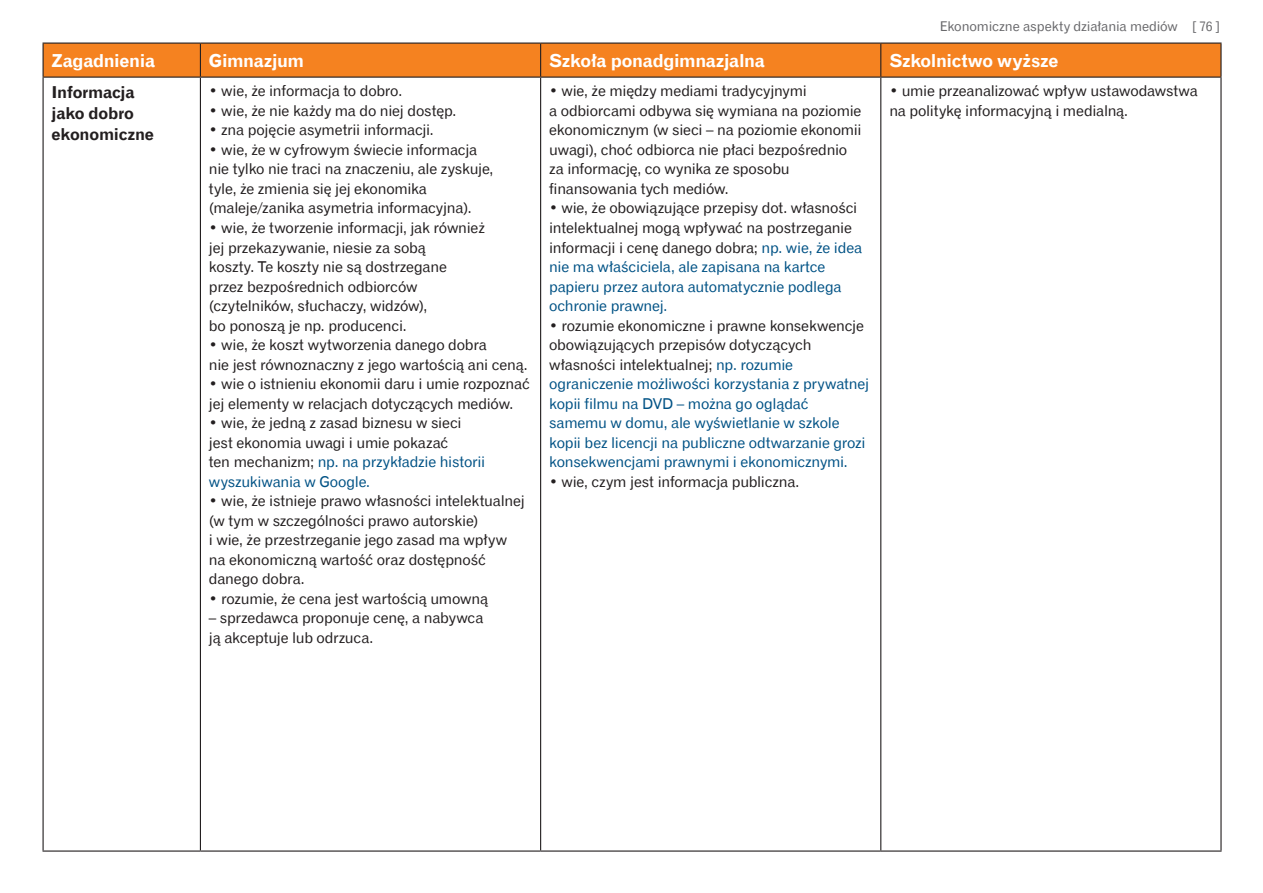
<style>
.page{position:relative;width:1263px;height:893px;background:#fff}
.page>*{position:absolute;margin:0;border:0;box-sizing:border-box;transform-origin:0 0}
._1_rzad{font:18px "Gothic 720 EU Bold";letter-spacing:-.02em;color:#fff}
._1_kolumna{font:16.5px/21px "Gothic 720 EU Bold";letter-spacing:-.015em;color:#231f20}
.txt1{font:15px/19.5px "Gothic 720 EU Normal";letter-spacing:-.015em;color:#231f20}
.txt1-2{font:15px/19.5px "Gothic 720 EU Normal";letter-spacing:-.015em;color:#005285}
.t1{font:13.5px "Gothic 720 EU Normal";letter-spacing:-.01em;color:#69696c}
.s1{color:#005285}
.s2{color:#231f20}
</style>
<div class="page">
<div style="left:44px;top:44px;width:1176px;height:33px;background:#f58220"></div>
<hr style="left:43px;top:77px;width:157px;height:1px;background:#231f20">
<hr style="left:43px;top:78px;width:1px;height:772px;background:#231f20">
<hr style="left:200px;top:77px;width:341px;height:1px;background:#231f20">
<hr style="left:200px;top:78px;width:1px;height:772px;background:#231f20">
<hr style="left:541px;top:77px;width:340px;height:1px;background:#231f20">
<hr style="left:540px;top:78px;width:1px;height:772px;background:#231f20">
<hr style="left:881px;top:77px;width:340px;height:1px;background:#231f20">
<hr style="left:880px;top:78px;width:1px;height:772px;background:#231f20">
<hr style="left:1220px;top:78px;width:1px;height:772px;background:#231f20">
<hr style="left:43px;top:850px;width:157px;height:2px;background:#231f20">
<hr style="left:200px;top:850px;width:341px;height:2px;background:#231f20">
<hr style="left:541px;top:850px;width:340px;height:2px;background:#231f20">
<hr style="left:881px;top:850px;width:340px;height:2px;background:#231f20">
<hr style="left:43px;top:43px;width:157px;height:1px;background:#231f20">
<hr style="left:43px;top:44px;width:1px;height:33px;background:#231f20">
<hr style="left:200px;top:43px;width:341px;height:1px;background:#231f20">
<hr style="left:200px;top:44px;width:1px;height:33px;background:#231f20">
<hr style="left:541px;top:43px;width:340px;height:1px;background:#231f20">
<hr style="left:540px;top:44px;width:1px;height:33px;background:#231f20">
<hr style="left:881px;top:43px;width:340px;height:1px;background:#231f20">
<hr style="left:880px;top:44px;width:1px;height:33px;background:#231f20">
<hr style="left:1220px;top:44px;width:1px;height:33px;background:#231f20">
<p class="t1" style="left:940px;top:18px;width:282px">Ekonomiczne aspekty działania mediów [ 76 ]</p>
<p class="_1_rzad" style="left:52px;top:49px;width:105px">Zagadnienia</p>
<p class="_1_rzad" style="left:209px;top:49px;width:97px">Gimnazjum</p>
<p class="_1_rzad" style="left:549px;top:49px;width:217px">Szkoła ponadgimnazjalna</p>
<p class="_1_rzad" style="left:889px;top:49px;width:171px">Szkolnictwo wyższe</p>
<p class="_1_kolumna" style="left:52px;top:82px;width:104px">Informacja jako dobro ekonomiczne</p>
<p class="txt1" style="left:209px;top:82px;width:195px">• wie, że informacja to dobro.</p>
<p class="txt1" style="left:549px;top:82px;width:314px">• wie, że między mediami tradycyjnymi<br>a odbiorcami odbywa się wymiana na poziomie ekonomicznym (w sieci – na poziomie ekonomii uwagi), choć odbiorca nie płaci bezpośrednio za informację, co wynika ze sposobu finansowania tych mediów.</p>
<p class="txt1" style="left:549px;top:199px;width:315px">• wie, że obowiązujące przepisy dot. własności intelektualnej mogą wpływać na postrzeganie informacji i cenę danego dobra; <span class="s1">np. wie, że idea nie ma właściciela, ale zapisana na kartce papieru przez autora automatycznie podlega ochronie prawnej.</span></p>
<p class="txt1-2" style="left:549px;top:316px;width:322px"><span class="s2">• rozumie ekonomiczne i prawne konsekwencje obowiązujących przepisów dotyczących własności intelektualnej;</span> np. rozumie ograniczenie możliwości korzystania z prywatnej kopii filmu na DVD – można go oglądać samemu w domu, ale wyświetlanie w szkole kopii bez licencji na publiczne odtwarzanie grozi konsekwencjami prawnymi i ekonomicznymi.</p>
<p class="txt1" style="left:549px;top:472px;width:252px">• wie, czym jest informacja publiczna.</p>
<p class="txt1" style="left:889px;top:82px;width:310px">• umie przeanalizować wpływ ustawodawstwa na politykę informacyjną i medialną.</p>
<p class="txt1" style="left:209px;top:101px;width:249px">• wie, że nie każdy ma do niej dostęp.</p>
<p class="txt1" style="left:209px;top:121px;width:226px">• zna pojęcie asymetrii informacji.</p>
<p class="txt1" style="left:209px;top:140px;width:286px">• wie, że w cyfrowym świecie informacja nie tylko nie traci na znaczeniu, ale zyskuje, tyle, że zmienia się jej ekonomika (maleje/zanika asymetria informacyjna).</p>
<p class="txt1" style="left:209px;top:218px;width:277px">• wie, że tworzenie informacji, jak również jej przekazywanie, niesie za sobą<br>koszty. Te koszty nie są dostrzegane przez bezpośrednich odbiorców (czytelników, słuchaczy, widzów),<br>bo ponoszą je np. producenci.</p>
<p class="txt1" style="left:209px;top:335px;width:320px">• wie, że koszt wytworzenia danego dobra<br>nie jest równoznaczny z jego wartością ani ceną.</p>
<p class="txt1" style="left:209px;top:374px;width:322px">• wie o istnieniu ekonomii daru i umie rozpoznać jej elementy w relacjach dotyczących mediów.</p>
<p class="txt1" style="left:209px;top:413px;width:278px">• wie, że jedną z zasad biznesu w sieci jest ekonomia uwagi i umie pokazać<br>ten mechanizm; <span class="s1">np. na przykładzie historii wyszukiwania w Google.</span></p>
<p class="txt1" style="left:209px;top:491px;width:317px">• wie, że istnieje prawo własności intelektualnej (w tym w szczególności prawo autorskie)<br>i wie, że przestrzeganie jego zasad ma wpływ na ekonomiczną wartość oraz dostępność danego dobra.</p>
<p class="txt1" style="left:209px;top:589px;width:281px">• rozumie, że cena jest wartością umowną</p>
<p class="txt1" style="left:209px;top:608px;width:276px">– sprzedawca proponuje cenę, a nabywca ją akceptuje lub odrzuca.</p>
</div>
